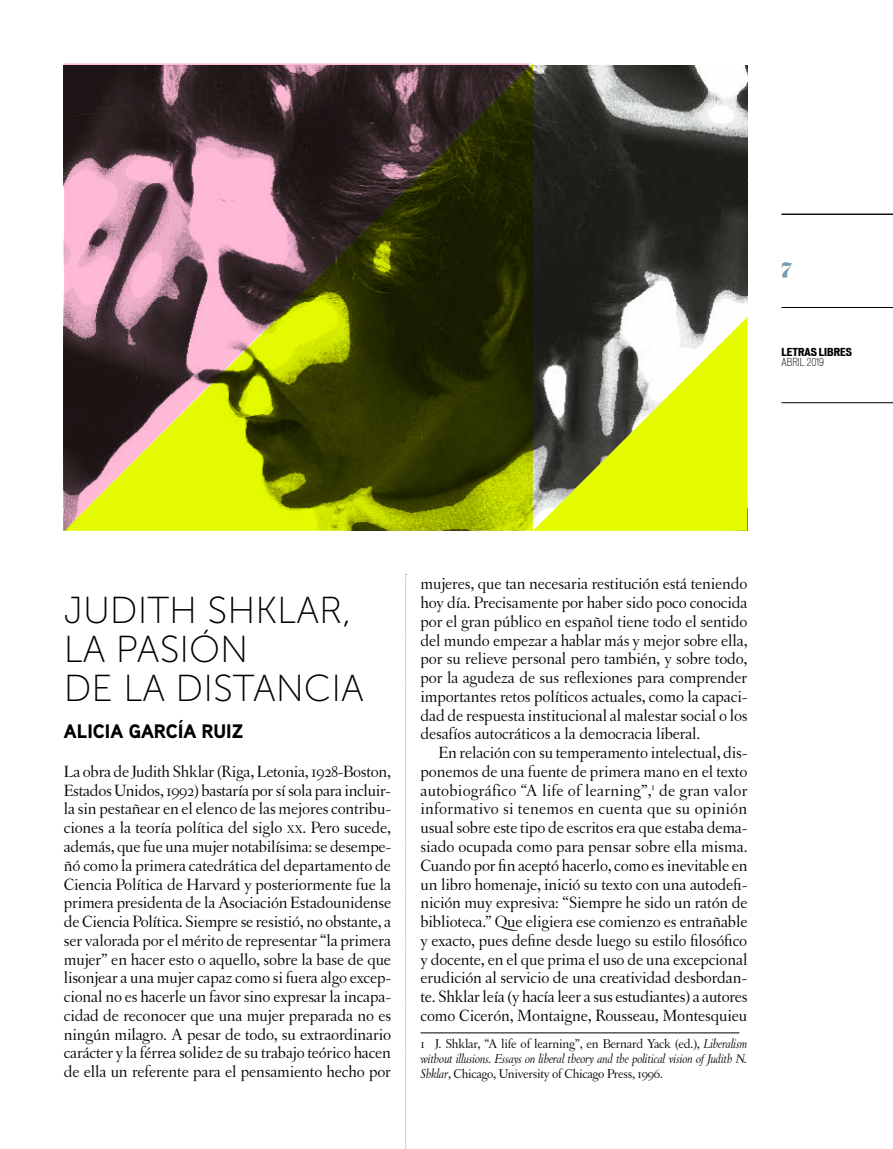
<style>
.page{position:relative;width:893px;height:1149px;background:#fff}
.page>*{position:absolute;margin:0;border:0;box-sizing:border-box;transform-origin:0 0}
.t1{font:37.5px/39px "Museo Sans 100";color:#000}
.t2{font:900 19.5px "Aaux Pro";color:#000}
.t3{font:18px "Eloquent JF";color:#7a9cb0}
.t4{font:17.25px/18.8px "Letras Oldstyle";letter-spacing:-.01em;color:#000;text-align:justify}
.t5{font:13.5px/15px "Letras Oldstyle";letter-spacing:-.015em;color:#000;text-align:justify}
.t6{font:700 expanded 10.5px "Vonnes";color:#000}
.t7{font:300 condensed 10.5px "Vonnes";color:#000}
.s1{font-size:12.15px}
.s2{font-style:italic}
</style>
<div class="page">
<hr style="left:781px;top:214px;width:112px;height:1px;background:#000">
<hr style="left:781px;top:307px;width:112px;height:1px;background:#000">
<hr style="left:781px;top:402px;width:112px;height:1px;background:#000">
<svg style="left:405px;top:574px;width:2px;height:575px"></svg>
<hr style="left:420px;top:1032px;width:319px;height:1px;background:#000">
<img style="left:533px;top:65px;width:214px;height:252px">
<svg style="left:64px;top:63px;width:469px;height:467px;background:#665d2c"></svg>
<svg style="left:533px;top:317px;width:214px;height:213px;background:#b3be40"></svg>
<p class="t3" style="left:781px;top:258px;width:12px">7</p>
<p class="t6" style="left:781px;top:345px;width:72px">LETRAS LIBRES</p>
<p class="t7" style="left:781px;top:356px;width:44px">ABRIL 2019</p>
<h1 class="t1" style="left:64px;top:590px;width:302px">JUDITH SHKLAR,<br>LA PASIÓN<br>DE LA DISTANCIA</h1>
<p class="t2" style="left:64px;top:718px;width:181px">ALICIA GARCÍA RUIZ</p>
<p class="t4" style="left:64px;top:761px;width:329px">La obra de Judith Shklar (Riga, Letonia, 1928-Boston, Estados Unidos, 1992) bastaría por sí sola para incluir&shy;la sin pestañear en el elenco de las mejores contribu&shy;ciones a la teoría política del siglo <span class="s1">xx</span>. Pero sucede, además, que fue una mujer notabilísima: se desempe&shy;ñó como la primera catedrática del departamento de Ciencia Política de Harvard y posteriormente fue la primera presidenta de la Asociación Estadounidense de Ciencia Política. Siempre se resistió, no obstante, a ser valorada por el mérito de representar “la primera mujer” en hacer esto o aquello, sobre la base de que lisonjear a una mujer capaz como si fuera algo excep&shy;cional no es hacerle un favor sino expresar la incapa&shy;cidad de reconocer que una mujer preparada no es ningún milagro. A pesar de todo, su extraordinario carácter y la férrea solidez de su trabajo teórico hacen de ella un referente para el pensamiento hecho por</p>
<p class="t4" style="left:420px;top:574px;width:329px">mujeres, que tan necesaria restitución está teniendo hoy día. Precisamente por haber sido poco conocida por el gran público en español tiene todo el sentido del mundo empezar a hablar más y mejor sobre ella, por su relieve personal pero también, y sobre todo, por la agudeza de sus reflexiones para comprender importantes retos políticos actuales, como la capaci&shy;dad de respuesta institucional al malestar social o los desafíos autocráticos a la democracia liberal.</p>
<p class="t4" style="left:420px;top:743px;width:329px;text-indent:18px">En relación con su temperamento intelectual, dis&shy;ponemos de una fuente de primera mano en el texto autobiográfico “A life of learning”,<sup>1</sup> de gran valor informativo si tenemos en cuenta que su opinión usual sobre este tipo de escritos era que estaba dema&shy;siado ocupada como para pensar sobre ella misma.<br>Cuando por fin aceptó hacerlo, como es inevitable en un libro homenaje, inició su texto con una autodefi&shy;nición muy expresiva: “Siempre he sido un ratón de biblioteca.” Que eligiera ese comienzo es entrañable y exacto, pues define desde luego su estilo filosófico y docente, en el que prima el uso de una excepcional erudición al servicio de una creatividad desbordan&shy;te. Shklar leía (y hacía leer a sus estudiantes) a autores como Cicerón, Montaigne, Rousseau, Montesquieu</p>
<p class="t5" style="left:420px;top:1035px;width:328px">1 J. Shklar, “A life of learning”, en Bernard Yack (ed.), <span class="s2">Liberalism without illusions. Essays on liberal theory and the political vision of Judith N.<br>Shklar</span>, Chicago, University of Chicago Press, 1996.</p>
</div>
